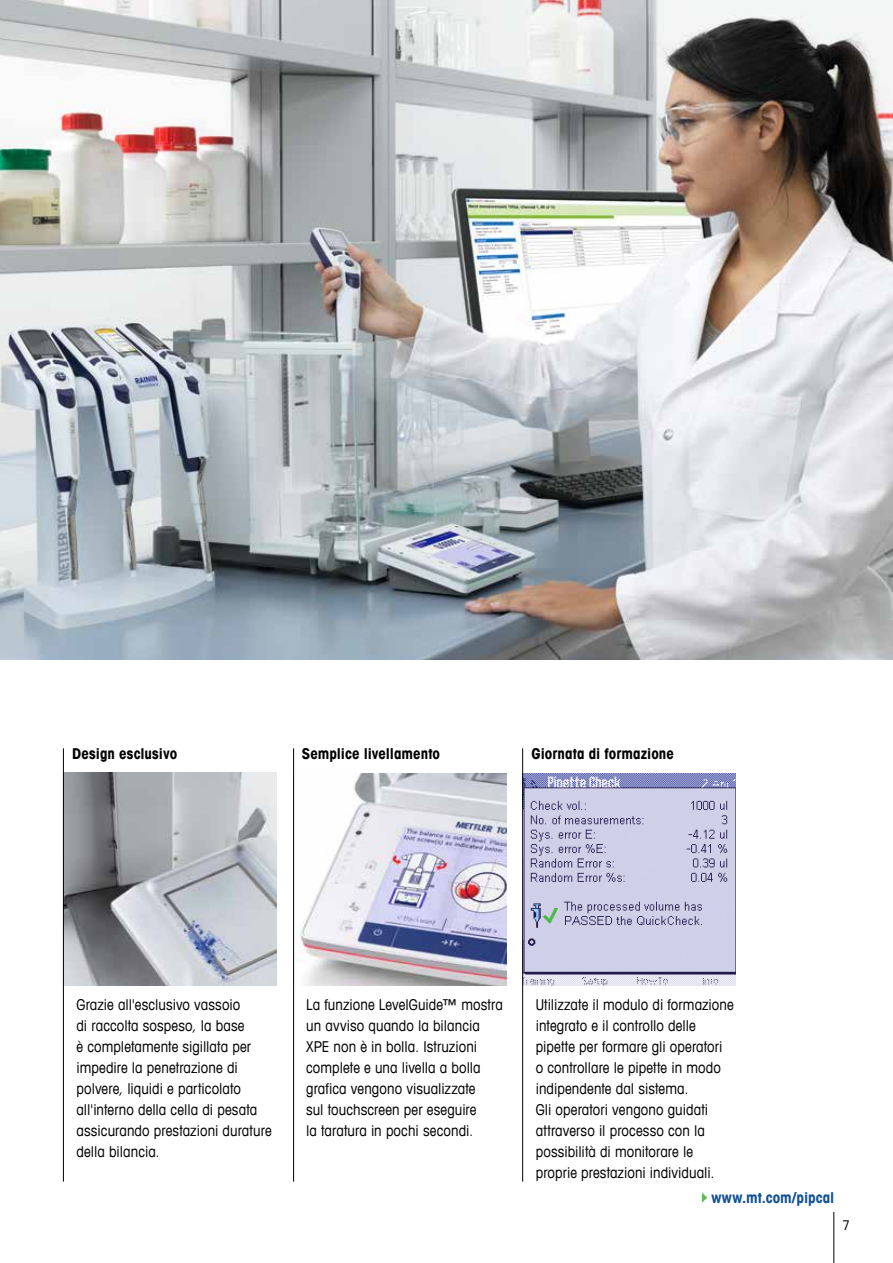
<style>
.page{position:relative;width:893px;height:1263px;background:#fff}
.page>*{position:absolute;margin:0;border:0;box-sizing:border-box;transform-origin:0 0}
.t1{font:condensed 15px/21px "Avant Garde Com";letter-spacing:.005em;color:#000}
.t2{font:700 condensed 15px "Avant Garde Com";color:#000}
.t3{font:700 condensed 15px "Avant Garde Com";letter-spacing:.005em;color:#115196}
.t4{font:condensed 13.5px "Avant Garde Com";color:#000}
</style>
<div class="page">
<hr style="left:833px;top:1212px;width:1px;height:51px;background:#000">
<svg style="left:702px;top:1192px;width:5px;height:11px"></svg>
<img style="left:0;top:0;width:893px;height:659px">
<img style="left:64px;top:773px;width:212px;height:212px">
<img style="left:294px;top:773px;width:213px;height:213px">
<img style="left:523px;top:773px;width:212px;height:212px">
<hr style="left:522px;top:748px;width:1px;height:433px;background:#000">
<hr style="left:63px;top:748px;width:1px;height:433px;background:#000">
<hr style="left:293px;top:748px;width:1px;height:433px;background:#000">
<p class="t2" style="left:72px;top:744px;width:106px">Design esclusivo</p>
<p class="t2" style="left:302px;top:744px;width:140px">Semplice livellamento</p>
<p class="t2" style="left:531px;top:744px;width:144px">Giornata di formazione</p>
<p class="t1" style="left:77px;top:993px;width:197px">Grazie all'esclusivo vassoio<br>di raccolta sospeso, la base<br>è completamente sigillata per impedire la penetrazione di polvere, liquidi e particolato all'interno della cella di pesata assicurando prestazioni durature della bilancia.</p>
<p class="t1" style="left:306px;top:993px;width:198px">La funzione LevelGuide™ mostra un avviso quando la bilancia<br>XPE non è in bolla. Istruzioni complete e una livella a bolla grafica vengono visualizzate<br>sul touchscreen per eseguire<br>la taratura in pochi secondi.</p>
<p class="t1" style="left:536px;top:993px;width:200px">Utilizzate il modulo di formazione integrato e il controllo delle pipette per formare gli operatori<br>o controllare le pipette in modo indipendente dal sistema.<br>Gli operatori vengono guidati attraverso il processo con la possibilità di monitorare le proprie prestazioni individuali.</p>
<p class="t3" style="left:711px;top:1187px;width:124px">www.mt.com/pipcal</p>
<p class="t4" style="left:842px;top:1217px;width:9px">7</p>
</div>
